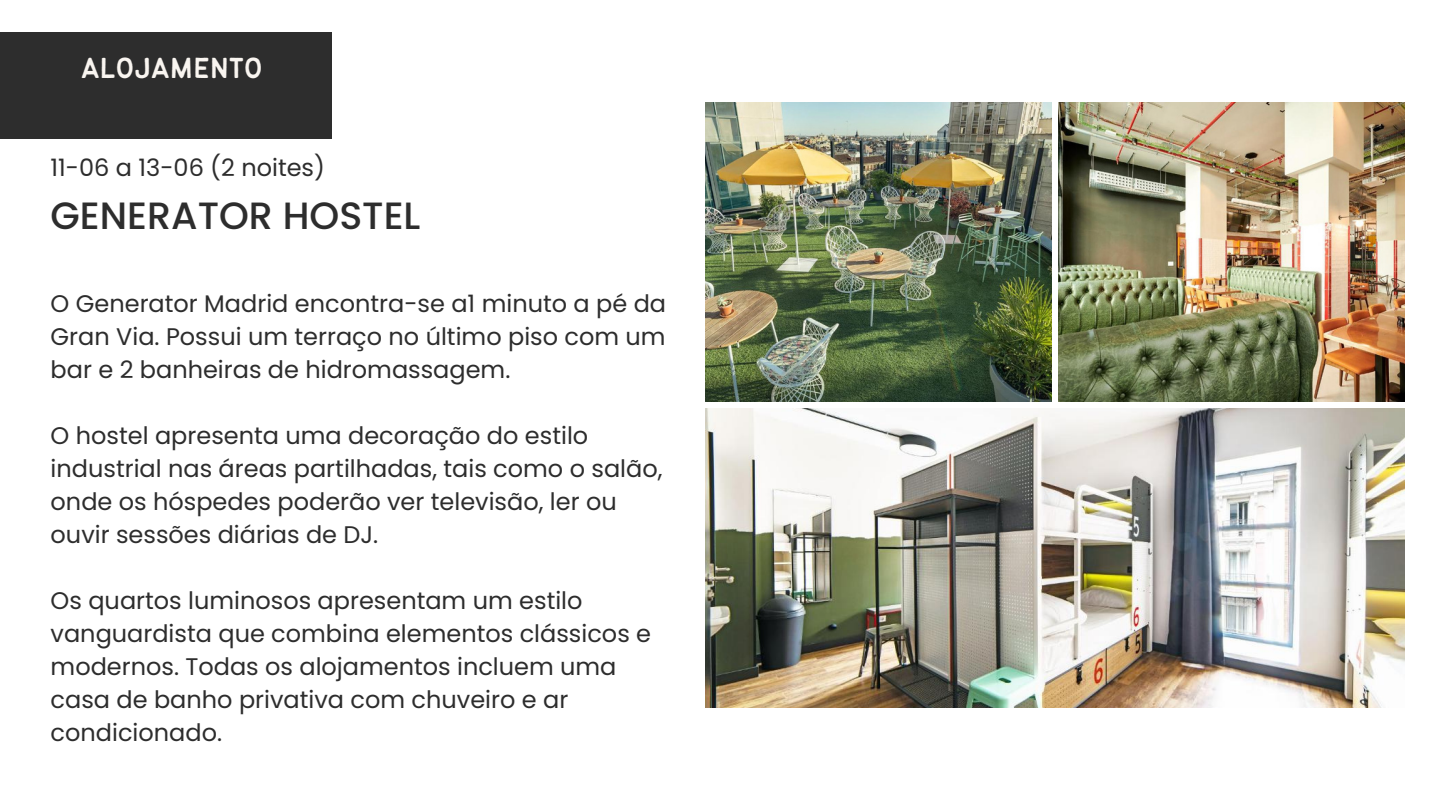
<style>
.page{position:relative;width:1440px;height:810px;background:#fff}
.page>*{position:absolute;margin:0;border:0;box-sizing:border-box;transform-origin:0 0}
.t1{font:500 38px "Poppins";color:#2d2d2d}
.t2{font:32px "Bantayog";color:#f9f5f0}
.t3{font:24px/33px "Poppins";color:#2d2d2d}
</style>
<div class="page">
<img style="left:705px;top:103px;width:346px;height:298px">
<img style="left:1059px;top:103px;width:345px;height:298px">
<img style="left:705px;top:409px;width:699px;height:298px">
<div style="left:0;top:32px;width:332px;height:107px;background:#2d2d2d"></div>
<h2 class="t2" style="left:81px;top:56px;width:183px">ALOJAMENTO</h2>
<p class="t3" style="left:51px;top:152px;width:276px">11-06 a 13-06 (2 noites)</p>
<h1 class="t1" style="left:51px;top:189px;width:371px">GENERATOR HOSTEL</h1>
<p class="t3" style="left:51px;top:287px;width:617px;text-align:justify">O Generator Madrid encontra-se a1 minuto a pé da Gran Via. Possui um terraço no último piso com um bar e 2 banheiras de hidromassagem.</p>
<p class="t3" style="left:51px;top:419px;width:613px">O hostel apresenta uma decoração do estilo industrial nas áreas partilhadas, tais como o salão, onde os hóspedes poderão ver televisão, ler ou ouvir sessões diárias de DJ.</p>
<p class="t3" style="left:51px;top:584px;width:602px">Os quartos luminosos apresentam um estilo vanguardista que combina elementos clássicos e modernos. Todas os alojamentos incluem uma casa de banho privativa com chuveiro e ar condicionado.</p>
</div>
